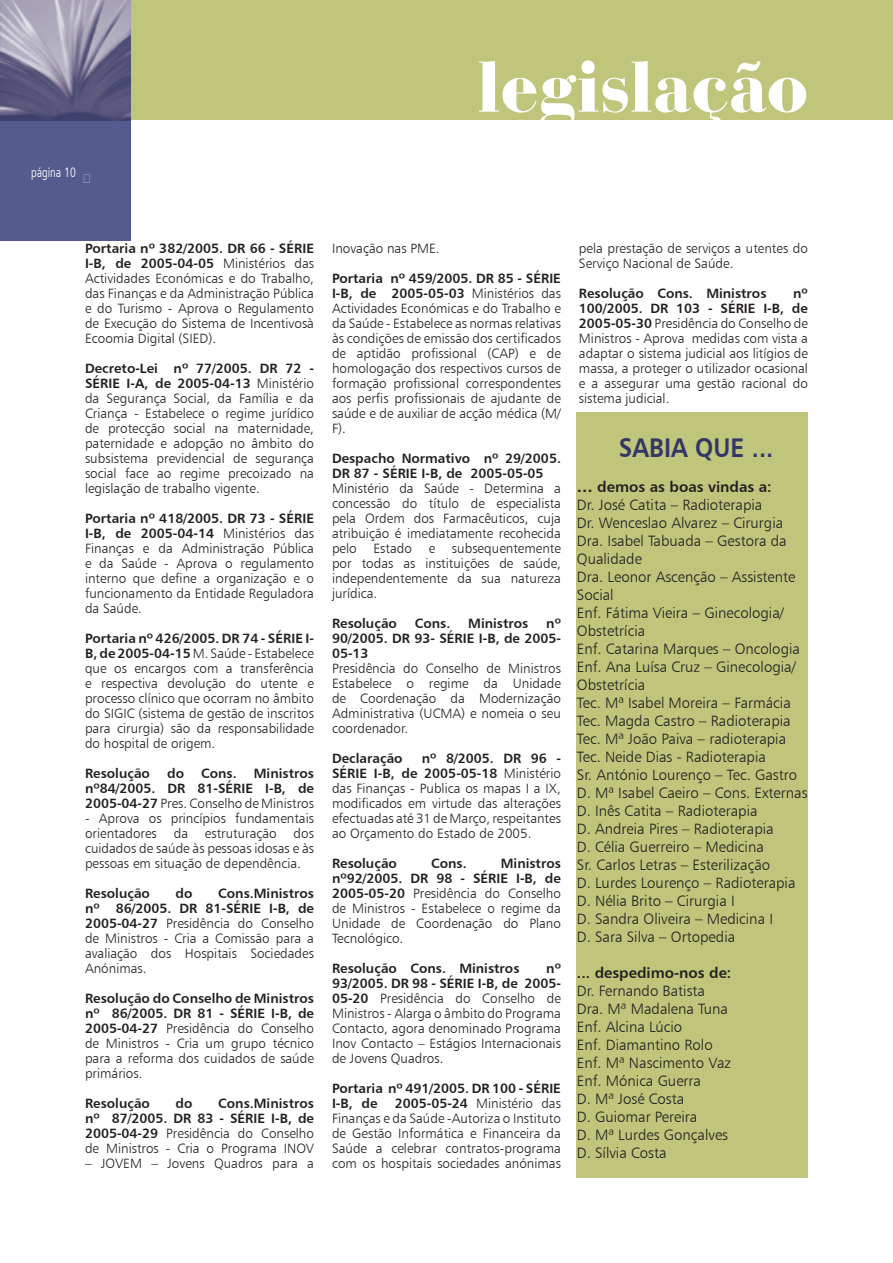
<style>
.page{position:relative;width:893px;height:1263px;background:#fff}
.page>*{position:absolute;margin:0;border:0;box-sizing:border-box;transform-origin:0 0}
.t1{font:900 75px "Bauer Bodoni BT";letter-spacing:.005em;color:#fff}
.t2{font:27px "Humanist 777 BT Bold B";letter-spacing:.005em;color:#323766;scale:.9 1}
.t3{font:15px/18px "Humanist 777 BT Light B";color:#231f20}
.t4{font:15px "Humanist 777 BT Bold B";color:#231f20}
.t5{font:13.5px/15px "Humanist 777 BT Light B";color:#231f20;text-align:justify}
.t6{font:13.5px/15px "Humanist 777 BT Bold B";color:#231f20}
.t7{font:13.5px "Frut";color:#fff;scale:.9 1}
.s1{font-family:"Humanist 777 BT Light B"}
.s2{font-family:"Humanist 777 BT Bold B"}
.s3{font-size:18px}
</style>
<div class="page">
<div style="left:0;top:120px;width:131px;height:120px;background:#555b8e"></div>
<div style="left:0;top:0;width:893px;height:120px;background:#bfc57b"></div>
<img style="left:0;top:0;width:131px;height:120px">
<div style="left:577px;top:412px;width:231px;height:766px;background:#bfc57b"></div>
<p class="t7" style="left:31px;top:164px;width:51px">página 10</p>
<h1 class="t1" style="left:477px;top:39px;width:332px">legislação</h1>
<p class="t6" style="left:85px;top:240px;width:230px">Portaria nº 382/2005. DR 66 - SÉRIE<br>I-B, de 2005-04-05 <span class="s1">Ministérios das</span></p>
<p class="t5" style="left:85px;top:270px;width:230px">Actividades Económicas e do Trabalho, das Finanças e da Administração Pública e do Turismo - Aprova o Regulamento de Execução do Sistema de Incentivosà Ecoomia Digital (SIED).</p>
<p class="t6" style="left:85px;top:360px;width:230px">Decreto-Lei nº 77/2005. DR 72 -<br>SÉRIE I-A, de 2005-04-13 <span class="s1">Ministério</span></p>
<p class="t5" style="left:85px;top:390px;width:230px">da Segurança Social, da Família e da Criança - Estabelece o regime jurídico de protecção social na maternidade, paternidade e adopção no âmbito do subsistema previdencial de segurança social face ao regime precoizado na legislação de trabalho vigente.</p>
<p class="t6" style="left:85px;top:510px;width:230px">Portaria nº 418/2005. DR 73 - SÉRIE<br>I-B, de 2005-04-14 <span class="s1">Ministérios das</span></p>
<p class="t5" style="left:85px;top:540px;width:230px">Finanças e da Administração Pública e da Saúde - Aprova o regulamento interno que define a organização e o funcionamento da Entidade Reguladora da Saúde.</p>
<p class="t6" style="left:85px;top:630px;width:230px">Portaria nº 426/2005. DR 74 - SÉRIE I-</p>
<p class="t5" style="left:85px;top:645px;width:230px"><span class="s2">B, de 2005-04-15</span> M. Saúde - Estabelece que os encargos com a transferência e respectiva devolução do utente e processo clínico que ocorram no âmbito do SIGIC (sistema de gestão de inscritos para cirurgia) são da responsabilidade do hospital de origem.</p>
<p class="t6" style="left:85px;top:765px;width:66px">Resolução</p>
<p class="t6" style="left:167px;top:765px;width:18px">do</p>
<p class="t6" style="left:201px;top:765px;width:37px">Cons.</p>
<p class="t6" style="left:85px;top:765px;width:230px;text-align:right">Ministros<br>nº84/2005. DR 81-SÉRIE I-B, de</p>
<p class="t5" style="left:85px;top:795px;width:230px"><span class="s2">2005-04-27</span> Pres. Conselho de Ministros</p>
<p class="t5" style="left:85px;top:810px;width:230px">- Aprova os princípios fundamentais orientadores da estruturação dos cuidados de saúde às pessoas idosas e às pessoas em situação de dependência.</p>
<p class="t6" style="left:85px;top:885px;width:66px">Resolução</p>
<p class="t6" style="left:176px;top:885px;width:18px">do</p>
<p class="t6" style="left:85px;top:885px;width:230px;text-align:right">Cons.Ministros<br>nº 86/2005. DR 81-SÉRIE I-B, de</p>
<p class="t5" style="left:85px;top:915px;width:230px"><span class="s2">2005-04-27</span> Presidência do Conselho de Ministros - Cria a Comissão para a avaliação dos Hospitais Sociedades Anónimas.</p>
<p class="t6" style="left:85px;top:990px;width:230px">Resolução do Conselho de Ministros nº 86/2005. DR 81 - SÉRIE I-B, de</p>
<p class="t5" style="left:85px;top:1020px;width:230px"><span class="s2">2005-04-27</span> Presidência do Conselho de Ministros - Cria um grupo técnico para a reforma dos cuidados de saúde primários.</p>
<p class="t6" style="left:85px;top:1095px;width:66px">Resolução</p>
<p class="t6" style="left:176px;top:1095px;width:18px">do</p>
<p class="t6" style="left:85px;top:1095px;width:230px;text-align:right">Cons.Ministros<br>nº 87/2005. DR 83 - SÉRIE I-B, de</p>
<p class="t5" style="left:85px;top:1125px;width:230px"><span class="s2">2005-04-29</span> Presidência do Conselho de Ministros - Cria o Programa INOV</p>
<p class="t5" style="left:85px;top:1155px;width:230px">– JOVEM – Jovens Quadros para a</p>
<p class="t5" style="left:332px;top:240px;width:109px">Inovação nas PME.</p>
<p class="t6" style="left:332px;top:270px;width:230px">Portaria nº 459/2005. DR 85 - SÉRIE<br>I-B, de 2005-05-03 <span class="s1">Ministérios das</span></p>
<p class="t5" style="left:332px;top:300px;width:230px">Actividades Económicas e do Trabalho e da Saúde - Estabelece as normas relativas às condições de emissão dos certificados de aptidão profissional (CAP) e de homologação dos respectivos cursos de formação profissional correspondentes aos perfis profissionais de ajudante de saúde e de auxiliar de acção médica (M/ F).</p>
<p class="t6" style="left:332px;top:450px;width:230px">Despacho Normativo nº 29/2005.<br>DR 87 - SÉRIE I-B, de 2005-05-05</p>
<p class="t5" style="left:332px;top:480px;width:230px">Ministério da Saúde - Determina a concessão do título de especialista pela Ordem dos Farmacêuticos, cuja atribuição é imediatamente recohecida pelo Estado e subsequentemente por todas as instituições de saúde, independentemente da sua natureza jurídica.</p>
<p class="t6" style="left:332px;top:615px;width:66px">Resolução</p>
<p class="t6" style="left:415px;top:615px;width:37px">Cons.</p>
<p class="t6" style="left:468px;top:615px;width:62px">Ministros</p>
<p class="t6" style="left:332px;top:615px;width:230px;text-align:justify;text-indent:214px">nº 90/2005. DR 93- SÉRIE I-B, de 2005- 05-13</p>
<p class="t5" style="left:332px;top:660px;width:230px">Presidência do Conselho de Ministros Estabelece o regime da Unidade de Coordenação da Modernização Administrativa (UCMA) e nomeia o seu coordenador.</p>
<p class="t6" style="left:332px;top:750px;width:72px">Declaração</p>
<p class="t6" style="left:332px;top:750px;width:230px;text-align:right">nº 8/2005. DR 96 -<br>SÉRIE I-B, de 2005-05-18 <span class="s1">Ministério</span></p>
<p class="t5" style="left:332px;top:780px;width:230px">das Finanças - Publica os mapas I a IX, modificados em virtude das alterações efectuadas até 31 de Março, respeitantes ao Orçamento do Estado de 2005.</p>
<p class="t6" style="left:332px;top:855px;width:66px">Resolução</p>
<p class="t6" style="left:431px;top:855px;width:37px">Cons.</p>
<p class="t6" style="left:332px;top:855px;width:230px;text-align:right">Ministros<br>nº92/2005. DR 98 - SÉRIE I-B, de</p>
<p class="t5" style="left:332px;top:885px;width:230px"><span class="s2">2005-05-20</span> Presidência do Conselho de Ministros - Estabelece o regime da Unidade de Coordenação do Plano Tecnológico.</p>
<p class="t6" style="left:332px;top:960px;width:189px">Resolução Cons. Ministros</p>
<p class="t6" style="left:332px;top:960px;width:230px;text-align:right">nº<br>93/2005. DR 98 - SÉRIE I-B, de 2005-</p>
<p class="t5" style="left:332px;top:990px;width:230px"><span class="s2">05-20</span> Presidência do Conselho de Ministros - Alarga o âmbito do Programa Contacto, agora denominado Programa Inov Contacto – Estágios Internacionais de Jovens Quadros.</p>
<p class="t6" style="left:332px;top:1080px;width:230px">Portaria nº 491/2005. DR 100 - SÉRIE<br>I-B, de</p>
<p class="t5" style="left:332px;top:1095px;width:230px;text-indent:63px"><span class="s2">2005-05-24</span> Ministério das Finanças e da Saúde -Autoriza o Instituto de Gestão Informática e Financeira da Saúde a celebrar contratos-programa com os hospitais sociedades anónimas</p>
<p class="t5" style="left:579px;top:240px;width:230px">pela prestação de serviços a utentes do<br>Serviço Nacional de Saúde.</p>
<p class="t6" style="left:579px;top:285px;width:189px">Resolução Cons. Ministros</p>
<p class="t6" style="left:579px;top:285px;width:230px;text-align:right">nº<br>100/2005. DR 103 - SÉRIE I-B, de</p>
<p class="t5" style="left:579px;top:315px;width:230px"><span class="s2">2005-05-30</span> Presidência do Conselho de Ministros - Aprova medidas com vista a adaptar o sistema judicial aos litígios de massa, a proteger o utilizador ocasional e a assegurar uma gestão racional do sistema judicial.</p>
<h2 class="t2" style="left:619px;top:431px;width:173px">SABIA QUE ...</h2>
<p class="t4" style="left:577px;top:477px;width:196px"><span class="s3">...</span> demos as boas vindas a:</p>
<p class="t3" style="left:577px;top:496px;width:232px">Dr. José Catita – Radioterapia<br>Dr. Wenceslao Alvarez – Cirurgia<br>Dra. Isabel Tabuada – Gestora da<br>Qualidade<br>Dra. Leonor Ascenção – Assistente<br>Social<br>Enf. Fátima Vieira – Ginecologia/<br>Obstetrícia<br>Enf. Catarina Marques – Oncologia<br>Enf. Ana Luísa Cruz – Ginecologia/<br>Obstetrícia<br>Tec. Mª Isabel Moreira – Farmácia<br>Tec. Magda Castro – Radioterapia<br>Tec. Mª João Paiva – radioterapia<br>Tec. Neide Dias - Radioterapia<br>Sr. António Lourenço – Tec. Gastro<br>D. Mª Isabel Caeiro – Cons. Externas<br>D. Inês Catita – Radioterapia<br>D. Andreia Pires – Radioterapia<br>D. Célia Guerreiro – Medicina<br>Sr. Carlos Letras – Esterilização<br>D. Lurdes Lourenço – Radioterapia<br>D. Nélia Brito – Cirurgia I<br>D. Sandra Oliveira – Medicina I<br>D. Sara Silva – Ortopedia</p>
<p class="t4" style="left:577px;top:963px;width:156px">... despedimo-nos de:</p>
<p class="t3" style="left:577px;top:982px;width:156px">Dr. Fernando Batista<br>Dra. Mª Madalena Tuna<br>Enf. Alcina Lúcio<br>Enf. Diamantino Rolo<br>Enf. Mª Nascimento Vaz<br>Enf. Mónica Guerra<br>D. Mª José Costa<br>D. Guiomar Pereira<br>D. Mª Lurdes Gonçalves<br>D. Sílvia Costa</p>
</div>
